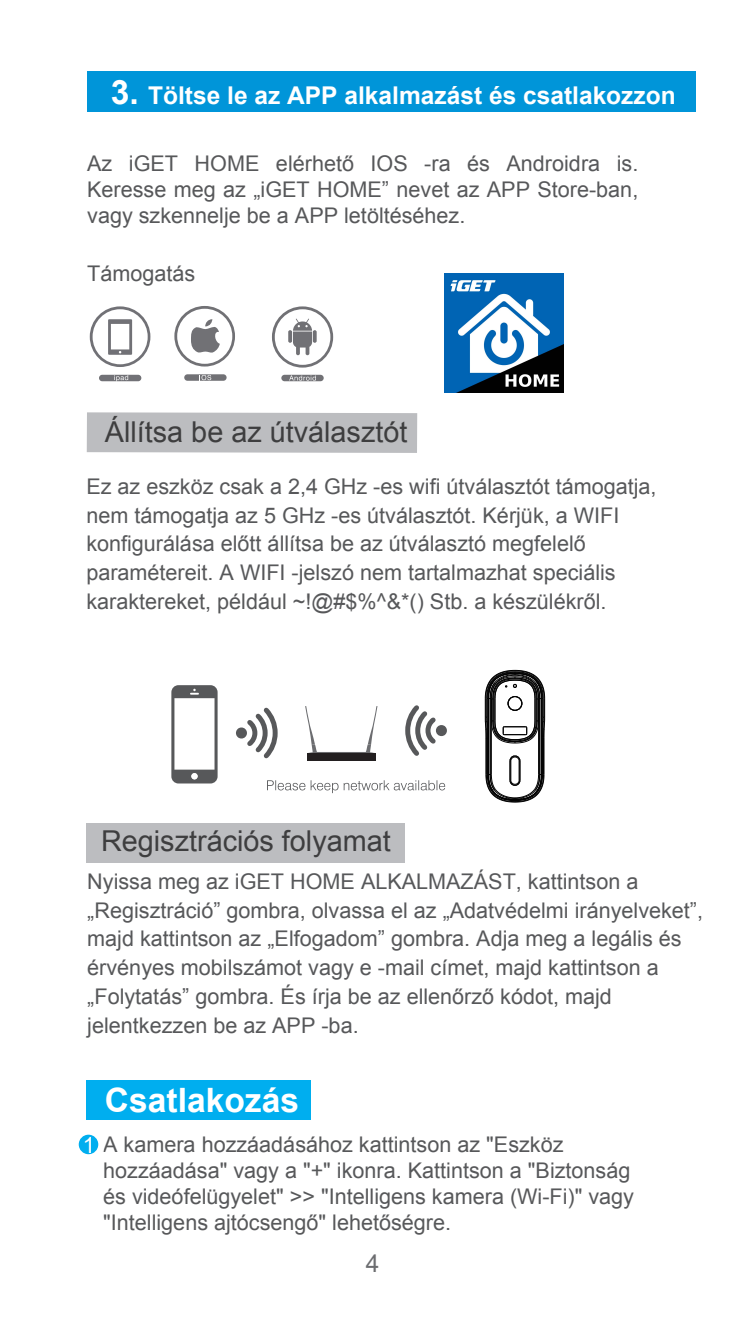
<style>
.page{position:relative;width:745px;height:1335px;background:#fff}
.page>*{position:absolute;margin:0;border:0;box-sizing:border-box;transform-origin:0 0}
.t1{font:700 33.6px "Arial";color:#fff}
.t2{font:28.7px "Arial";color:#3e3e3f}
.t3{font:700 24.5px "Arial";color:#fff}
.t4{font:24.5px "Arial";color:#6c6d70}
.t5{font:21.7px/28.7px "Arial";color:#57585a}
.s1{font-size:33.6px}
.s2{font-size:22.4px;color:#fff}
</style>
<div class="page">
<div style="left:79px;top:1134px;width:19px;height:20px;background:#00aeef;border-radius:50%"></div>
<div style="left:87px;top:71px;width:608px;height:41px;background:#0095d9"></div>
<div style="left:87px;top:412px;width:330px;height:41px;background:#bcbdc0"></div>
<div style="left:86px;top:823px;width:319px;height:39px;background:#bcbdc0"></div>
<svg style="left:272px;top:306px;width:61px;height:61px"></svg>
<svg style="left:288px;top:330px;width:4px;height:13px"></svg>
<svg style="left:312px;top:330px;width:4px;height:13px"></svg>
<div style="left:281px;top:375px;width:42px;height:6px;background:#717175;border-radius:3px"></div>
<svg style="left:174px;top:306px;width:61px;height:60px"></svg>
<div style="left:184px;top:374px;width:42px;height:7px;background:#717175;border-radius:3px"></div>
<svg style="left:199px;top:375px;width:12px;height:5px"></svg>
<svg style="left:289px;top:375px;width:26px;height:5px"></svg>
<svg style="left:171px;top:685px;width:46px;height:98px"></svg>
<svg style="left:236px;top:707px;width:42px;height:52px"></svg>
<svg style="left:305px;top:706px;width:72px;height:54px"></svg>
<div style="left:307px;top:753px;width:68px;height:7px;background:#231f20"></div>
<svg style="left:405px;top:705px;width:42px;height:51px"></svg>
<svg style="left:90px;top:306px;width:60px;height:61px"></svg>
<div style="left:99px;top:375px;width:42px;height:6px;background:#717176;border-radius:3px"></div>
<svg style="left:114px;top:375px;width:14px;height:6px"></svg>
<svg style="left:267px;top:780px;width:178px;height:13px"></svg>
<div style="left:86px;top:1080px;width:224px;height:40px;background:#00aeef"></div>
<hr style="left:485px;top:738px;width:1px;height:36px;background:#030303">
<hr style="left:486px;top:738px;width:1px;height:36px;background:#030303">
<hr style="left:487px;top:698px;width:2px;height:76px;background:#030303">
<hr style="left:489px;top:698px;width:1px;height:76px;background:#030303">
<hr style="left:490px;top:698px;width:1px;height:76px;background:#030303">
<hr style="left:537px;top:698px;width:2px;height:76px;background:#030303">
<hr style="left:538px;top:698px;width:2px;height:76px;background:#030303">
<hr style="left:540px;top:698px;width:1px;height:76px;background:#030303">
<hr style="left:541px;top:738px;width:1px;height:36px;background:#030303">
<hr style="left:542px;top:738px;width:1px;height:36px;background:#030303">
<hr style="left:543px;top:738px;width:1px;height:36px;background:#030303">
<svg style="left:485px;top:755px;width:59px;height:47px"></svg>
<svg style="left:484px;top:669px;width:61px;height:74px"></svg>
<img style="left:444px;top:273px;width:119px;height:119px">
<p class="t3" style="left:111px;top:79px;width:566px"><span class="s1">3.</span> Töltse le az APP alkalmazást és csatlakozzon</p>
<p class="t5" style="left:87px;top:151px;width:552px;line-height:25.9px;text-align:justify">Az iGET HOME elérhető IOS -ra és Androidra is.<br>Keresse meg az „iGET HOME” nevet az APP Store-ban, vagy szkennelje be a APP letöltéséhez.</p>
<p class="t5" style="left:87px;top:259px;width:109px">Támogatás</p>
<p class="t2" style="left:105px;top:413px;width:304px">Állítsa be az útválasztót</p>
<p class="t5" style="left:86px;top:472px;width:571px">Ez az eszköz csak a 2,4 GHz -es wifi útválasztót támogatja, nem támogatja az 5 GHz -es útválasztót. Kérjük, a WIFI konfigurálása előtt állítsa be az útválasztó megfelelő paramétereit. A WIFI -jelszó nem tartalmazhat speciális karaktereket, például ~!@#$%^&amp;*() Stb. a készülékről.</p>
<p class="t2" style="left:101px;top:822px;width:291px">Regisztrációs folyamat</p>
<p class="t5" style="left:87px;top:867px;width:617px">Nyissa meg az iGET HOME ALKALMAZÁST, kattintson a „Regisztráció” gombra, olvassa el az „Adatvédelmi irányelveket”, majd kattintson az „Elfogadom” gombra. Adja meg a legális és érvényes mobilszámot vagy e -mail címet, majd kattintson a „Folytatás” gombra. És írja be az ellenőrző kódot, majd jelentkezzen be az APP -ba.</p>
<p class="t1" style="left:105px;top:1078px;width:196px">Csatlakozás</p>
<p class="t5" style="left:103px;top:1132px;width:532px;line-height:25.9px;text-indent:-21px"><span class="s2">1</span> A kamera hozzáadásához kattintson az "Eszköz hozzáadása" vagy a "+" ikonra. Kattintson a "Biztonság és videófelügyelet" &gt;&gt; "Intelligens kamera (Wi-Fi)" vagy "Intelligens ajtócsengő" lehetőségre.</p>
<p class="t4" style="left:365px;top:1246px;width:15px">4</p>
</div>
